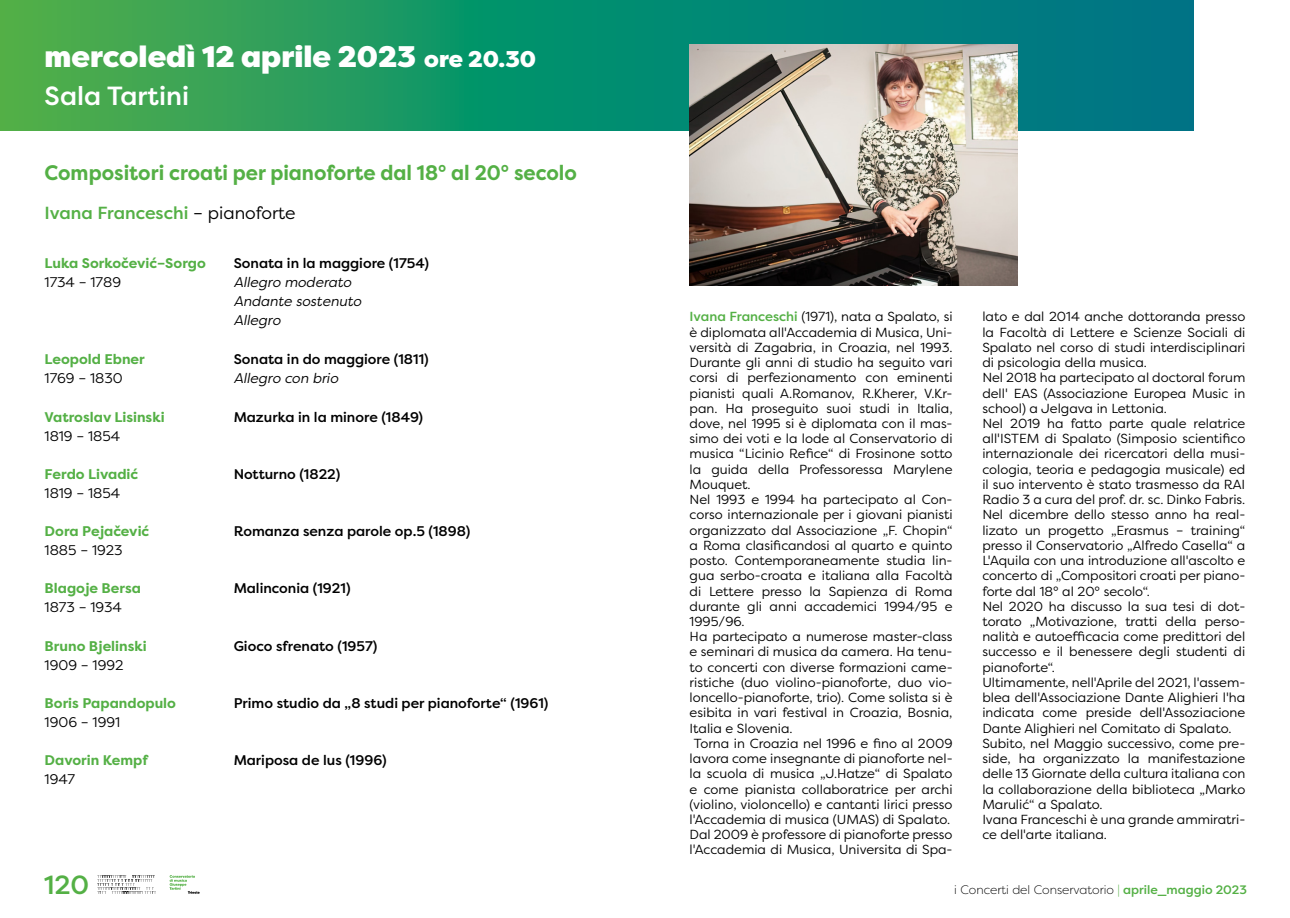
<style>
.page{position:relative;width:1290px;height:918px;background:#fff}
.page>*{position:absolute;margin:0;border:0;box-sizing:border-box;transform-origin:0 0}
.t1{font:900 29.75px "Filson Pro";color:#fff}
.t2{font:500 26.25px "Filson Pro";color:#fff}
.t3{font:500 26.25px "Filson Pro";color:#54b045}
.t4{font:700 21px "Filson Pro";color:#54b045;scale:.94 1}
.t5{font:500 17.5px "Filson Pro";color:#54b045}
.t6{font:500 14px "Filson Pro";color:#000}
.t7{font:700 14px "Filson Pro";color:#54b045}
.t8{font:14px "Filson Pro";color:#000}
.t9{font:italic 14px/19.2px "Filson Pro";color:#000}
.t10{font:13.12px/15.2px "Filson Pro";color:#000}
.t11{font:300 12.25px "Filson Pro";color:#000}
.s1{font-size:22.75px}
.s2{font-weight:400;color:#000}
.s3{font-weight:500;color:#54b045}
.s4{color:#54b045}
</style>
<div class="page">
<svg style="left:0;top:0;width:1193px;height:130px;background:#199269"></svg>
<svg style="left:97px;top:875px;width:59px;height:19px"></svg>
<svg style="left:170px;top:875px;width:30px;height:19px"></svg>
<img style="left:690px;top:45px;width:327px;height:240px">
<h1 class="t1" style="left:45px;top:38px;width:493px">mercoledì 12 aprile 2023 <span class="s1">ore 20.30</span></h1>
<h2 class="t2" style="left:45px;top:78px;width:146px">Sala Tartini</h2>
<h3 class="t4" style="left:45px;top:159px;width:568px">Compositori croati per pianoforte dal 18° al 20° secolo</h3>
<h3 class="t5" style="left:45px;top:200px;width:253px">Ivana Franceschi <span class="s2">– pianoforte</span></h3>
<p class="t7" style="left:45px;top:254px;width:163px">Luka Sorkočević–Sorgo</p>
<p class="t6" style="left:234px;top:253px;width:197px">Sonata in la maggiore (1754)</p>
<p class="t8" style="left:45px;top:273px;width:78px">1734 – 1789</p>
<p class="t9" style="left:234px;top:272px;width:129px">Allegro moderato<br>Andante sostenuto<br>Allegro</p>
<p class="t7" style="left:45px;top:350px;width:102px">Leopold Ebner</p>
<p class="t6" style="left:234px;top:349px;width:197px">Sonata in do maggiore (1811)</p>
<p class="t8" style="left:45px;top:369px;width:80px">1769 – 1830</p>
<p class="t9" style="left:234px;top:368px;width:106px">Allegro con brio</p>
<p class="t7" style="left:45px;top:408px;width:121px">Vatroslav Lisinski</p>
<p class="t6" style="left:234px;top:407px;width:191px">Mazurka in la minore (1849)</p>
<p class="t8" style="left:45px;top:426px;width:77px">1819 – 1854</p>
<p class="t7" style="left:45px;top:465px;width:95px">Ferdo Livadić</p>
<p class="t6" style="left:234px;top:464px;width:108px">Notturno (1822)</p>
<p class="t8" style="left:45px;top:483px;width:77px">1819 – 1854</p>
<p class="t7" style="left:45px;top:522px;width:106px">Dora Pejačević</p>
<p class="t6" style="left:234px;top:521px;width:238px">Romanza senza parole op.5 (1898)</p>
<p class="t8" style="left:45px;top:541px;width:80px">1885 – 1923</p>
<p class="t7" style="left:45px;top:579px;width:98px">Blagoje Bersa</p>
<p class="t6" style="left:234px;top:578px;width:118px">Malinconia (1921)</p>
<p class="t8" style="left:45px;top:598px;width:79px">1873 – 1934</p>
<p class="t7" style="left:45px;top:637px;width:104px">Bruno Bjelinski</p>
<p class="t6" style="left:234px;top:636px;width:145px">Gioco sfrenato (1957)</p>
<p class="t8" style="left:45px;top:656px;width:80px">1909 – 1992</p>
<p class="t7" style="left:45px;top:694px;width:133px">Boris Papandopulo</p>
<p class="t6" style="left:234px;top:693px;width:316px">Primo studio da „8 studi per pianoforte“ (1961)</p>
<p class="t8" style="left:45px;top:713px;width:77px">1906 – 1991</p>
<p class="t7" style="left:45px;top:751px;width:105px">Davorin Kempf</p>
<p class="t6" style="left:234px;top:750px;width:154px">Mariposa de lus (1996)</p>
<p class="t8" style="left:45px;top:770px;width:32px">1947</p>
<p class="t10" style="left:690px;top:309px;width:264px"><span class="s3">Ivana Franceschi</span> (1971), nata a Spalato, si</p>
<p class="t10" style="left:690px;top:324px;width:264px">è diplomata all'Accademia di Musica, Uni-</p>
<p class="t10" style="left:690px;top:339px;width:264px">versità di Zagabria, in Croazia, nel 1993.</p>
<p class="t10" style="left:690px;top:354px;width:264px">Durante gli anni di studio ha seguito vari</p>
<p class="t10" style="left:690px;top:370px;width:264px">corsi di perfezionamento con eminenti</p>
<p class="t10" style="left:690px;top:385px;width:264px">pianisti quali A.Romanov, R.Kherer, V.Kr-</p>
<p class="t10" style="left:690px;top:400px;width:264px">pan. Ha proseguito suoi studi in Italia,</p>
<p class="t10" style="left:690px;top:415px;width:264px">dove, nel 1995 si è diplomata con il mas-</p>
<p class="t10" style="left:690px;top:431px;width:264px">simo dei voti e la lode al Conservatorio di</p>
<p class="t10" style="left:690px;top:446px;width:264px">musica “Licinio Refice“ di Frosinone sotto</p>
<p class="t10" style="left:690px;top:461px;width:264px">la guida della Professoressa Marylene</p>
<p class="t10" style="left:690px;top:476px;width:62px">Mouquet.</p>
<p class="t10" style="left:690px;top:491px;width:264px">Nel 1993 e 1994 ha partecipato al Con-</p>
<p class="t10" style="left:690px;top:507px;width:264px">corso internazionale per i giovani pianisti</p>
<p class="t10" style="left:690px;top:522px;width:264px">organizzato dal Associazione „F. Chopin“</p>
<p class="t10" style="left:690px;top:537px;width:264px">a Roma clasificandosi al quarto e quinto</p>
<p class="t10" style="left:690px;top:552px;width:264px">posto. Contemporaneamente studia lin-</p>
<p class="t10" style="left:690px;top:568px;width:264px">gua serbo-croata e italiana alla Facoltà</p>
<p class="t10" style="left:690px;top:583px;width:264px">di Lettere presso la Sapienza di Roma</p>
<p class="t10" style="left:690px;top:598px;width:264px">durante gli anni accademici 1994/95 e</p>
<p class="t10" style="left:690px;top:613px;width:57px">1995/96.</p>
<p class="t10" style="left:690px;top:628px;width:264px">Ha partecipato a numerose master-class</p>
<p class="t10" style="left:690px;top:644px;width:264px">e seminari di musica da camera. Ha tenu-</p>
<p class="t10" style="left:690px;top:659px;width:264px">to concerti con diverse formazioni came-</p>
<p class="t10" style="left:690px;top:674px;width:264px">ristiche (duo violino-pianoforte, duo vio-</p>
<p class="t10" style="left:690px;top:689px;width:264px">loncello-pianoforte, trio). Come solista si è</p>
<p class="t10" style="left:690px;top:705px;width:264px">esibita in vari festival in Croazia, Bosnia,</p>
<p class="t10" style="left:690px;top:720px;width:104px">Italia e Slovenia.</p>
<p class="t10" style="left:694px;top:735px;width:260px">Torna in Croazia nel 1996 e fino al 2009</p>
<p class="t10" style="left:690px;top:750px;width:264px">lavora come insegnante di pianoforte nel-</p>
<p class="t10" style="left:690px;top:766px;width:264px">la scuola di musica „J.Hatze“ di Spalato</p>
<p class="t10" style="left:690px;top:781px;width:264px">e come pianista collaboratrice per archi</p>
<p class="t10" style="left:690px;top:796px;width:264px">(violino, violoncello) e cantanti lirici presso</p>
<p class="t10" style="left:690px;top:811px;width:262px">l'Accademia di musica (UMAS) di Spalato.</p>
<p class="t10" style="left:690px;top:826px;width:264px">Dal 2009 è professore di pianoforte presso</p>
<p class="t10" style="left:690px;top:842px;width:264px">l'Accademia di Musica, Universita di Spa-</p>
<p class="t10" style="left:982px;top:309px;width:264px">lato e dal 2014 anche dottoranda presso la Facoltà di Lettere e Scienze Sociali di Spalato nel corso di studi interdisciplinari di psicologia della musica.<br>Nel 2018 ha partecipato al doctoral forum dell' EAS (Associazione Europea Music in school) a Jelgava in Lettonia.<br>Nel 2019 ha fatto parte quale relatrice all'ISTEM di Spalato (Simposio scientifico internazionale dei ricercatori della musi&shy;cologia, teoria e pedagogia musicale) ed il suo intervento è stato trasmesso da RAI Radio 3 a cura del prof. dr. sc. Dinko Fabris.<br>Nel dicembre dello stesso anno ha real&shy;lizato un progetto „Erasmus – training“ presso il Conservatorio „Alfredo Casella“ a L'Aquila con una introduzione all'ascolto e concerto di „Compositori croati per piano&shy;forte dal 18° al 20° secolo“.<br>Nel 2020 ha discusso la sua tesi di dot&shy;torato „Motivazione, tratti della perso&shy;nalità e autoefficacia come predittori del successo e il benessere degli studenti di pianoforte“.<br>Ultimamente, nell'Aprile del 2021, l'assem&shy;blea dell'Associazione Dante Alighieri l'ha indicata come preside dell'Assoziacione Dante Alighieri nel Comitato di Spalato.<br>Subito, nel Maggio successivo, come pre&shy;side, ha organizzato la manifestazione delle 13 Giornate della cultura italiana con la collaborazione della biblioteca „Marko Marulić“ a Spalato.<br>Ivana Franceschi è una grande ammiratri&shy;ce dell'arte italiana.</p>
<h2 class="t3" style="left:44px;top:866px;width:47px">120</h2>
<p class="t11" style="left:954px;top:881px;width:294px">i Concerti del Conservatorio <span class="s4">|</span> <span class="s3">aprile_maggio 2023</span></p>
</div>
